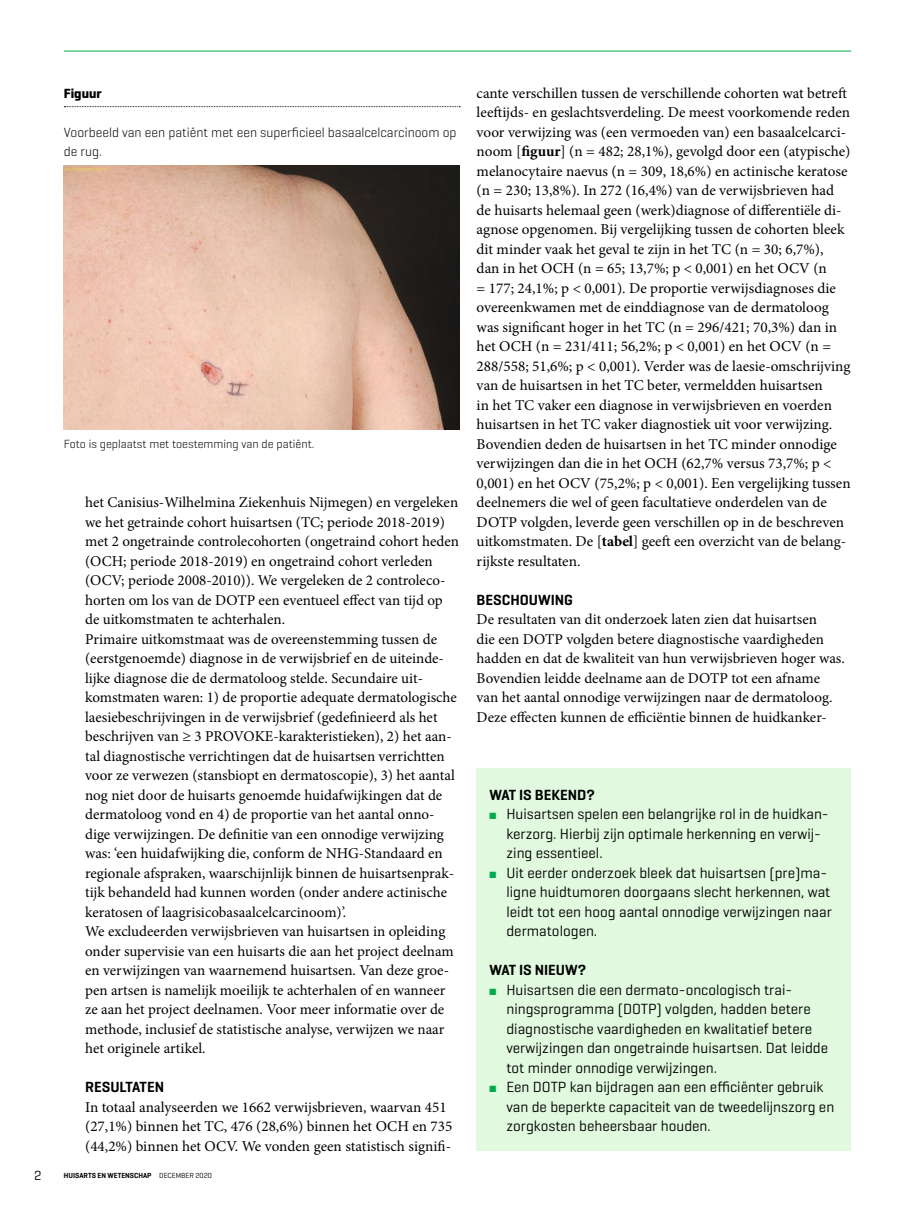
<style>
.page{position:relative;width:915px;height:1212px;background:#fff}
.page>*{position:absolute;margin:0;border:0;box-sizing:border-box;transform-origin:0 0}
.Para_broodtekst{font:15px/19.5px "Minion Pro";color:#000}
.t1{font:15px/19.5px "Geogrotesque";color:#000}
.Box_Heading_kader_ko{font:600 15px "Geogrotesque";color:#000}
.SectionHeading_1_tus{font:600 15px "Geogrotesque";color:#000}
.Image_Caption_figuur{font:300 13.5px/19.5px "Geogrotesque";color:#000}
.Image_Caption_figuur-2{font:700 13.5px "Geogrotesque";color:#000}
.t2{font:13.5px "Geogrotesque";color:#000}
.Table_Legend_legenda{font:300 12px "Geogrotesque";color:#000}
.t3{font:600 7.5px "Geogrotesque";color:#000}
.t4{font:7.5px "Geogrotesque";color:#000}
.s1{font-weight:400}
.s2{font-weight:700}
.s3{color:#00aa4e}
</style>
<div class="page">
<hr style="left:64px;top:51px;width:786px;height:1px;background:#00aa4e">
<svg style="left:64px;top:106px;width:396px;height:1px"></svg>
<div style="left:476px;top:769px;width:374px;height:382px;background:#e1fadf"></div>
<img style="left:64px;top:166px;width:395px;height:263px">
<p class="Image_Caption_figuur-2" style="left:64px;top:85px;width:39px">Figuur</p>
<p class="Image_Caption_figuur" style="left:64px;top:122px;width:394px">Voorbeeld van een patiënt met een superficieel basaalcelcarcinoom op de rug.</p>
<p class="Table_Legend_legenda" style="left:64px;top:436px;width:252px">Foto is geplaatst met toestemming van de patiënt.</p>
<p class="Para_broodtekst" style="left:85px;top:493px;width:375px">het Canisius-Wilhelmina Ziekenhuis Nijmegen) en vergeleken we het getrainde cohort huisartsen (TC; periode 2018-2019) met 2 ongetrainde controlecohorten (ongetraind cohort heden (OCH; periode 2018-2019) en ongetraind cohort verleden (OCV; periode 2008-2010)). We vergeleken de 2 controleco&shy;horten om los van de DOTP een eventueel effect van tijd op de uitkomstmaten te achterhalen.</p>
<p class="Para_broodtekst" style="left:85px;top:629px;width:373px">Primaire uitkomstmaat was de overeenstemming tussen de (eerstgenoemde) diagnose in de verwijsbrief en de uiteinde&shy;lijke diagnose die de dermatoloog stelde. Secundaire uit&shy;komstmaten waren: 1) de proportie adequate dermatologische laesiebeschrijvingen in de verwijsbrief (gedefinieerd als het beschrijven van ≥ 3 PROVOKE-karakteristieken), 2) het aan&shy;tal diagnostische verrichtingen dat de huisartsen verrichtten voor ze verwezen (stansbiopt en dermatoscopie), 3) het aantal nog niet door de huisarts genoemde huidafwijkingen dat de dermatoloog vond en 4) de proportie van het aantal onno&shy;dige verwijzingen. De definitie van een onnodige verwijzing was: ‘een huidafwijking die, conform de NHG-Standaard en regionale afspraken, waarschijnlijk binnen de huisartsenprak&shy;tijk behandeld had kunnen worden (onder andere actinische keratosen of laagrisicobasaalcelcarcinoom)’.</p>
<p class="Para_broodtekst" style="left:85px;top:922px;width:370px">We excludeerden verwijsbrieven van huisartsen in opleiding onder supervisie van een huisarts die aan het project deelnam en verwijzingen van waarnemend huisartsen. Van deze groe&shy;pen artsen is namelijk moeilijk te achterhalen of en wanneer ze aan het project deelnamen. Voor meer informatie over de methode, inclusief de statistische analyse, verwijzen we naar het originele artikel.</p>
<p class="SectionHeading_1_tus" style="left:85px;top:1078px;width:80px">RESULTATEN</p>
<p class="Para_broodtekst" style="left:85px;top:1097px;width:368px">In totaal analyseerden we 1662 verwijsbrieven, waarvan 451 (27,1%) binnen het TC, 476 (28,6%) binnen het OCH en 735 (44,2%) binnen het OCV. We vonden geen statistisch signifi-</p>
<p class="t2" style="left:34px;top:1166px;width:9px">2</p>
<p class="t4" style="left:159px;top:1171px;width:42px">maand null</p>
<p class="t3" style="left:64px;top:1171px;width:149px">HUISARTS EN WETENSCHAP <span class="s1">D ECEM BER 2020</span></p>
<p class="Para_broodtekst" style="left:476px;top:83px;width:375px">cante verschillen tussen de verschillende cohorten wat betreft leeftijds- en geslachtsverdeling. De meest voorkomende reden voor verwijzing was (een vermoeden van) een basaalcelcarci&shy;noom [<span class="s2">figuur</span>] (n = 482; 28,1%), gevolgd door een (atypische) melanocytaire naevus (n = 309, 18,6%) en actinische keratose (n = 230; 13,8%). In 272 (16,4%) van de verwijsbrieven had de huisarts helemaal geen (werk)diagnose of differentiële di&shy;agnose opgenomen. Bij vergelijking tussen de cohorten bleek dit minder vaak het geval te zijn in het TC (n = 30; 6,7%),<br>dan in het OCH (n = 65; 13,7%; p &lt; 0,001) en het OCV (n<br>= 177; 24,1%; p &lt; 0,001). De proportie verwijsdiagnoses die overeenkwamen met de einddiagnose van de dermatoloog was significant hoger in het TC (n = 296/421; 70,3%) dan in het OCH (n = 231/411; 56,2%; p &lt; 0,001) en het OCV (n = 288/558; 51,6%; p &lt; 0,001). Verder was de laesie-omschrijving van de huisartsen in het TC beter, vermeldden huisartsen<br>in het TC vaker een diagnose in verwijsbrieven en voerden huisartsen in het TC vaker diagnostiek uit voor verwijzing.<br>Bovendien deden de huisartsen in het TC minder onnodige verwijzingen dan die in het OCH (62,7% versus 73,7%; p &lt; 0,001) en het OCV (75,2%; p &lt; 0,001). Een vergelijking tussen deelnemers die wel of geen facultatieve onderdelen van de DOTP volgden, leverde geen verschillen op in de beschreven uitkomstmaten. De [<span class="s2">tabel</span>] geeft een overzicht van de belang&shy;rijkste resultaten.</p>
<p class="SectionHeading_1_tus" style="left:476px;top:590px;width:98px">BESCHOUWING</p>
<p class="Para_broodtekst" style="left:476px;top:610px;width:369px">De resultaten van dit onderzoek laten zien dat huisartsen<br>die een DOTP volgden betere diagnostische vaardigheden hadden en dat de kwaliteit van hun verwijsbrieven hoger was.<br>Bovendien leidde deelname aan de DOTP tot een afname van het aantal onnodige verwijzingen naar de dermatoloog.<br>Deze effecten kunnen de efficiëntie binnen de huidkanker-</p>
<p class="Box_Heading_kader_ko" style="left:489px;top:785px;width:107px">WAT IS BEKEND?</p>
<p class="t1" style="left:506px;top:804px;width:324px;text-indent:-17px"><span class="s3">■</span> Huisartsen spelen een belangrijke rol in de huidkan&shy;kerzorg. Hierbij zijn optimale herkenning en verwij&shy;zing essentieel.</p>
<p class="t1" style="left:506px;top:862px;width:327px;text-indent:-17px"><span class="s3">■</span> Uit eerder onderzoek bleek dat huisartsen (pre)ma&shy;ligne huidtumoren doorgaans slecht herkennen, wat leidt tot een hoog aantal onnodige verwijzingen naar dermatologen.</p>
<p class="Box_Heading_kader_ko" style="left:489px;top:961px;width:98px">WAT IS NIEUW?</p>
<p class="t1" style="left:506px;top:979px;width:323px;text-indent:-17px"><span class="s3">■</span> Huisartsen die een dermato-oncologisch trai&shy;ningsprogramma (DOTP) volgden, hadden betere diagnostische vaardigheden en kwalitatief betere verwijzingen dan ongetrainde huisartsen. Dat leidde tot minder onnodige verwijzingen.</p>
<p class="t1" style="left:506px;top:1077px;width:329px;text-indent:-17px"><span class="s3">■</span> Een DOTP kan bijdragen aan een efficiënter gebruik van de beperkte capaciteit van de tweedelijnszorg en zorgkosten beheersbaar houden.</p>
</div>
